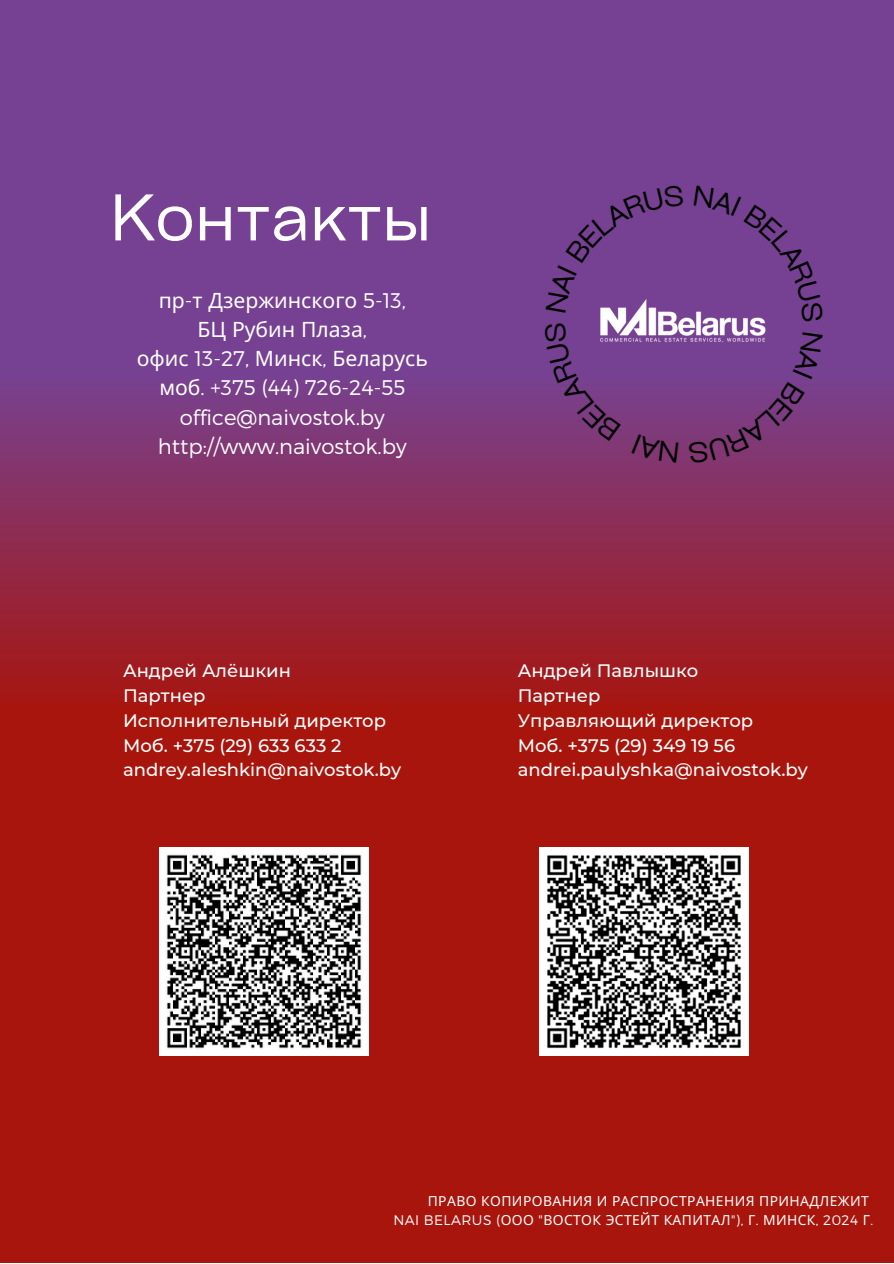
<style>
.page{position:relative;width:894px;height:1264px;background:#fff}
.page>*{position:absolute;margin:0;border:0;box-sizing:border-box;transform-origin:0 0}
.t1{font:63px "Cy Grotesk Key";color:#fff}
.t2{font:300 21.15px/29.2px "Montserrat";color:#fff;text-align:center}
.t3{font:21.15px/29.2px "Noto Sans";color:#fff;text-align:center}
.t4{font:500 18px/24.8px "Montserrat";color:#fff}
.t5{font:13.8px/19.2px "Noto Sans";letter-spacing:.03em;color:#fff}
.s1{font-family:"Montserrat";font-weight:300}
.s2{font-family:"Noto Sans";font-weight:400}
</style>
<div class="page">
<div style="left:0;top:368px;width:893px;height:350px;background:linear-gradient(to bottom,#764292,#a7150d)"></div>
<div style="left:0;top:705px;width:893px;height:558px;background:#a8150c"></div>
<div style="left:0;top:0;width:893px;height:379px;background:#764192"></div>
<img style="left:160px;top:847px;width:208px;height:208px">
<img style="left:540px;top:847px;width:208px;height:208px">
<img style="left:600px;top:312px;width:166px;height:30px">
<svg style="left:631px;top:434px;width:47px;height:29px"></svg>
<svg style="left:544px;top:323px;width:76px;height:118px"></svg>
<svg style="left:600px;top:299px;width:72px;height:13px"></svg>
<svg style="left:693px;top:311px;width:73px;height:11px"></svg>
<svg style="left:688px;top:332px;width:134px;height:132px"></svg>
<h1 class="t1" style="left:110px;top:177px;width:323px">Контакты</h1>
<p class="t3" style="left:137px;top:285px;width:293px">пр<span class="s1">-</span>т Дзержинского <span class="s1">5-13,<br></span>БЦ Рубин Плаза<span class="s1">,<br></span>офис <span class="s1">13-27,</span> Минск<span class="s1">,</span> Беларусь</p>
<p class="t2" style="left:158px;top:372px;width:250px"><span class="s2">моб</span>. +375 (44) 726-24-55 office@naivostok.by http://www.naivostok.by</p>
<p class="t4" style="left:123px;top:658px;width:279px">Андрей Алёшкин<br>Партнер<br>Исполнительный директор<br>Моб. +375 (29) 633 633 2 andrey.aleshkin@naivostok.by</p>
<p class="t4" style="left:517px;top:658px;width:291px">Андрей Павлышко<br>Партнер<br>Управляющий директор<br>Моб. +375 (29) 349 19 56 andrei.paulyshka@naivostok.by</p>
<p class="t5" style="left:393px;top:1190px;width:481px;text-indent:34px">ПРАВО КОПИРОВАНИЯ И РАСПРОСТРАНЕНИЯ ПРИНАДЛЕЖИТ<br><span class="s1">NAI BELARUS (</span>ООО <span class="s1">"</span>ВОСТОК ЭСТЕЙТ КАПИТАЛ<span class="s1">"),</span> Г<span class="s1">.</span> МИНСК<span class="s1">, 2024</span> Г<span class="s1">.</span></p>
</div>
